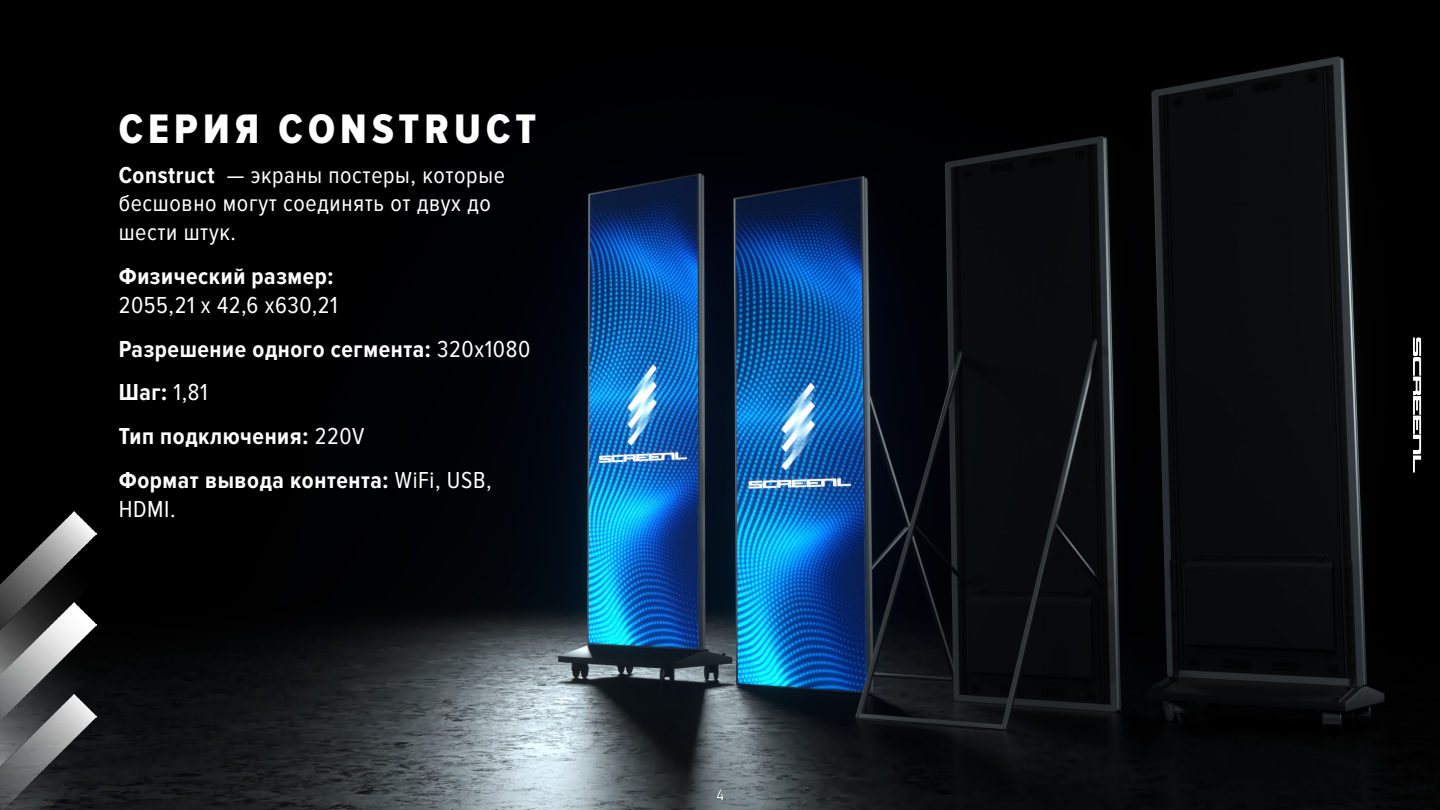
<style>
.page{position:relative;width:1440px;height:810px;background:#fff}
.page>*{position:absolute;margin:0;border:0;box-sizing:border-box;transform-origin:0 0}
.t1{font:42.75px "Proxima Nova Cond Extrabld";letter-spacing:.12em;color:#fff}
.t2{font:700 24px/43.8px "Proxima Nova Cond";letter-spacing:.025em;color:#fff}
.t3{font:24px/28.8px "Proxima Nova Cond";letter-spacing:.025em;color:#fff}
.t4{font:15px "Bahnschrift";color:#fff}
.s1{font-weight:700}
.s2{font-weight:400}
</style>
<div class="page">
<img style="left:0;top:0;width:1440px;height:810px">
<img style="left:0;top:512px;width:97px;height:298px">
<h1 class="t1" style="left:119px;top:105px;width:419px">СЕРИЯ CONSTRUCT</h1>
<p class="t3" style="left:119px;top:161px;width:388px"><span class="s1">Construct</span> — экраны постеры, которые бесшовно могут соединять от двух до шести штук.</p>
<p class="t2" style="left:119px;top:255px;width:216px">Физический размер:</p>
<p class="t2" style="left:119px;top:284px;width:413px"><span class="s2">2055,21 х 42,6 х630,21<br></span>Разрешение одного сегмента: <span class="s2">320х1080<br></span>Шаг: <span class="s2">1,81<br></span>Тип подключения: <span class="s2">220V<br></span>Формат вывода контента: <span class="s2">WiFi, USB,</span></p>
<p class="t3" style="left:119px;top:495px;width:58px">HDMI.</p>
<p class="t4" style="left:716px;top:783px;width:10px">4</p>
</div>
